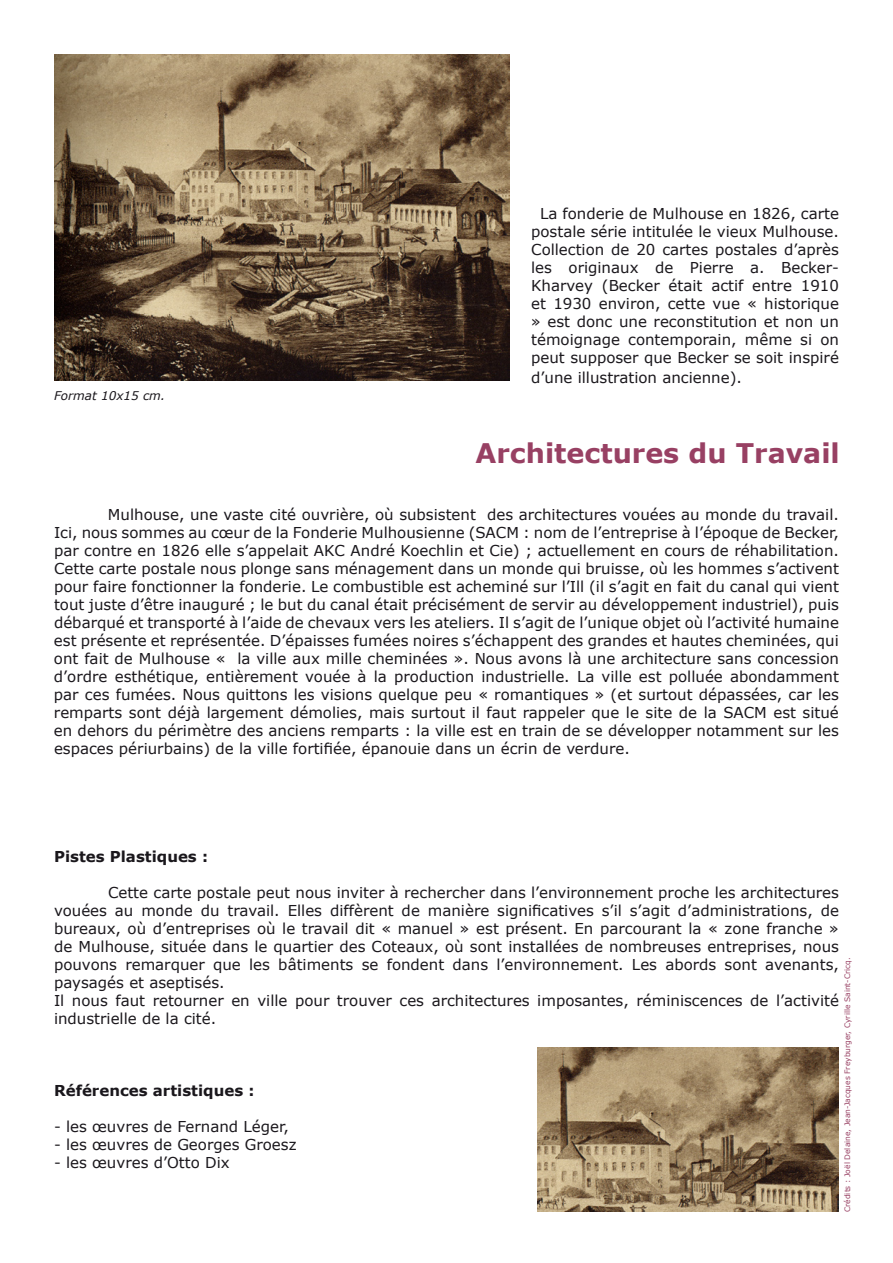
<style>
.page{position:relative;width:893px;height:1263px;background:#fff}
.page>*{position:absolute;margin:0;border:0;box-sizing:border-box;transform-origin:0 0}
.t1{font:700 27px "Verdana";color:#984063}
.t2{font:15px/18px "Verdana";color:#1a171c;text-align:center}
.t3{font:700 15px "Verdana";color:#1a171c}
.t4{font:italic 12px "Verdana";color:#1a171c}
.t5{font:7.5px "Verdana";color:#984063}
</style>
<div class="page">
<img style="left:537px;top:1048px;width:302px;height:163px">
<img style="left:54px;top:54px;width:456px;height:327px">
<p class="t4" style="left:54px;top:388px;width:113px">Format 10x15 cm.</p>
<p class="t2" style="left:531px;top:204px;width:309px">La fonderie de Mulhouse en 1826, carte postale série intitulée le vieux Mulhouse.<br>Collection de 20 cartes postales d’après les originaux de Pierre a. Becker-Kharvey (Becker était actif entre 1910 et 1930 environ, cette vue « historique » est donc une reconstitution et non un témoignage contemporain, même si on peut supposer que Becker se soit inspiré</p>
<p class="t2" style="left:531px;top:368px;width:212px">d’une illustration ancienne).</p>
<h1 class="t1" style="left:476px;top:436px;width:366px">Architectures du Travail</h1>
<p class="t2" style="left:54px;top:505px;width:787px;text-align:justify;text-indent:54px">Mulhouse, une vaste cité ouvrière, où subsistent des architectures vouées au monde du travail.<br>Ici, nous sommes au cœur de la Fonderie Mulhousienne (SACM : nom de l’entreprise à l’époque de Becker, par contre en 1826 elle s’appelait AKC André Koechlin et Cie) ; actuellement en cours de réhabilitation.<br>Cette carte postale nous plonge sans ménagement dans un monde qui bruisse, où les hommes s’activent pour faire fonctionner la fonderie. Le combustible est acheminé sur l’Ill (il s’agit en fait du canal qui vient tout juste d’être inauguré ; le but du canal était précisément de servir au développement industriel), puis débarqué et transporté à l’aide de chevaux vers les ateliers. Il s’agit de l’unique objet où l’activité humaine est présente et représentée. D’épaisses fumées noires s’échappent des grandes et hautes cheminées, qui ont fait de Mulhouse « la ville aux mille cheminées ». Nous avons là une architecture sans concession d’ordre esthétique, entièrement vouée à la production industrielle. La ville est polluée abondamment par ces fumées. Nous quittons les visions quelque peu « romantiques » (et surtout dépassées, car les remparts sont déjà largement démolies, mais surtout il faut rappeler que le site de la SACM est situé en dehors du périmètre des anciens remparts : la ville est en train de se développer notamment sur les espaces périurbains) de la ville fortifiée, épanouie dans un écrin de verdure.</p>
<p class="t3" style="left:54px;top:847px;width:156px">Pistes Plastiques :</p>
<p class="t2" style="left:54px;top:883px;width:786px;text-align:left;text-indent:54px">Cette carte postale peut nous inviter à rechercher dans l’environnement proche les architectures vouées au monde du travail. Elles diffèrent de manière significatives s’il s’agit d’administrations, de bureaux, où d’entreprises où le travail dit « manuel » est présent. En parcourant la « zone franche » de Mulhouse, située dans le quartier des Coteaux, où sont installées de nombreuses entreprises, nous pouvons remarquer que les bâtiments se fondent dans l’environnement. Les abords sont avenants, paysagés et aseptisés.<br>Il nous faut retourner en ville pour trouver ces architectures imposantes, réminiscences de l’activité industrielle de la cité.</p>
<p class="t5" style="left:843px;top:1212px;width:256px;rotate:-90deg">Crédits : Joël Delaine, Jean-Jacques Freyburger, Cyrille Saint-Cricq.</p>
<p class="t3" style="left:54px;top:1081px;width:202px">Références artistiques :</p>
<p class="t2" style="left:54px;top:1117px;width:236px">- les œuvres de Fernand Léger,</p>
<p class="t2" style="left:54px;top:1135px;width:244px">- les œuvres de Georges Groesz</p>
<p class="t2" style="left:54px;top:1153px;width:177px">- les œuvres d’Otto Dix</p>
</div>
